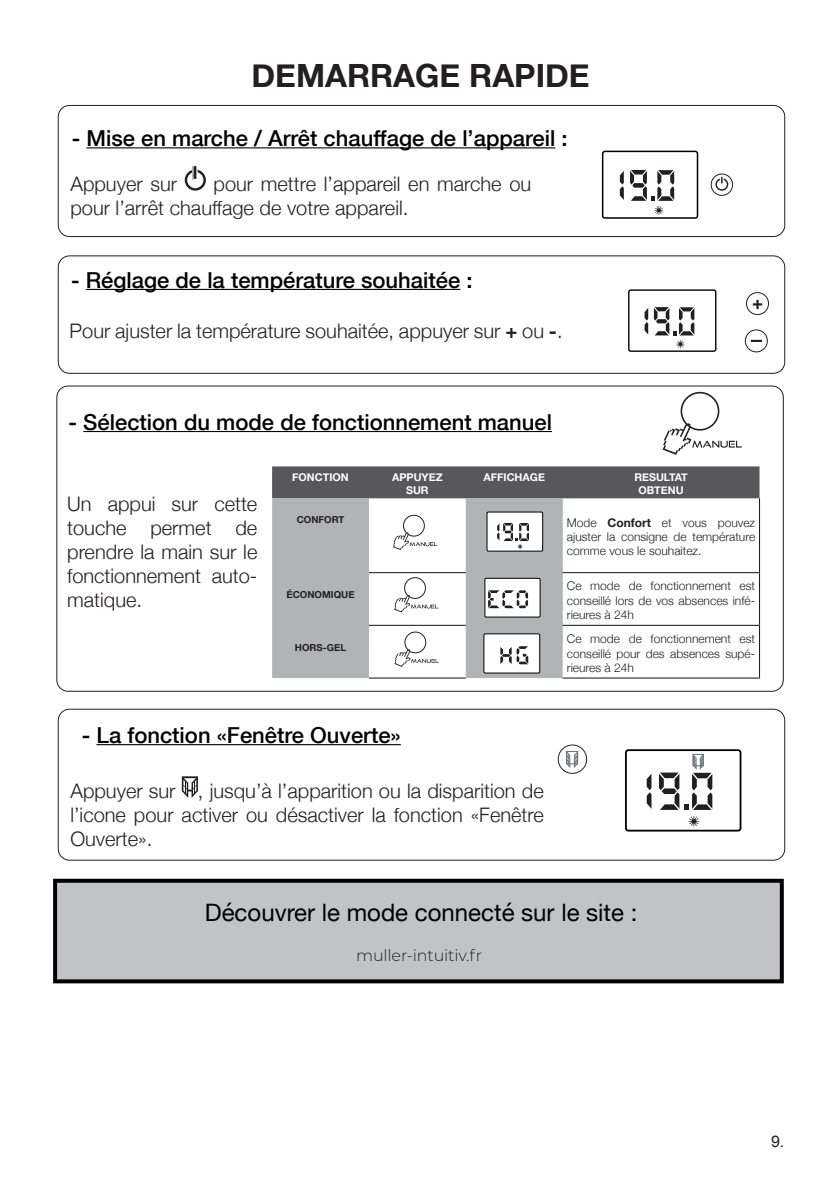
<style>
.page{position:relative;width:840px;height:1191px;background:#fff}
.page>*{position:absolute;margin:0;border:0;box-sizing:border-box;transform-origin:0 0}
.t1{font:700 32px "Helvetica Neue";color:#231f20}
.t2{font:24px "Helvetica Neue";color:#000}
.t3{font:500 22px "Helvetica Neue";color:#000}
.t4{font:300 20px/24px "Helvetica Neue";color:#231f20;text-align:justify}
.t5{font:700 17.2px "Helvetica";color:#231f20}
.Attribu-SEC{font:300 16px "Montserrat";letter-spacing:-.01em;color:#231f20}
.t6{font:16px "Arial";color:#231f20}
.t7{font:14.6px "Myriad Pro";color:#231f20}
.t8{font:300 12px/14.4px "Helvetica Neue";color:#231f20;text-align:justify}
.t9{font:12px "Myriad Pro";color:#231f20}
.t10{font:11px "Myriad Pro";color:#231f20}
.t11{font:700 10.8px "Helvetica Neue";color:#fff}
.t12{font:700 9.6px "Helvetica Neue";color:#231f20}
.t13{font:7px "Myriad Pro";color:#231f20}
.t14{font:5.4px/6.4px "Myriad Pro";color:#231f20}
.s1{font-weight:700}
</style>
<div class="page">
<div style="left:185px;top:169px;width:21px;height:22px;border:2px solid #231f20;border-radius:50%"></div>
<svg style="left:193px;top:165px;width:4px;height:14px"></svg>
<hr style="left:86px;top:289px;width:374px;height:1px;background:#000">
<div style="left:58px;top:105px;width:726px;height:132px;border:1px solid #231f20;border-radius:11px"></div>
<div style="left:58px;top:255px;width:726px;height:119px;border:1px solid #231f20;border-radius:11px"></div>
<div style="left:58px;top:708px;width:726px;height:152px;border:1px solid #231f20;border-radius:11px"></div>
<hr style="left:86px;top:147px;width:469px;height:1px;background:#000">
<hr style="left:96px;top:744px;width:304px;height:1px;background:#000">
<svg style="left:182px;top:776px;width:16px;height:22px"></svg>
<hr style="left:83px;top:431px;width:468px;height:1px;background:#000">
<svg style="left:715px;top:177px;width:12px;height:14px"></svg>
<div style="left:710px;top:174px;width:22px;height:22px;border:1px solid #231f20;border-radius:50%"></div>
<div style="left:601px;top:151px;width:96px;height:68px;border:2px solid #000002;border-radius:2px"></div>
<svg style="left:619px;top:172px;width:4px;height:27px"></svg>
<svg style="left:630px;top:170px;width:43px;height:45px"></svg>
<div style="left:745px;top:292px;width:23px;height:23px;border:1px solid #231f20;border-radius:50%"></div>
<div style="left:744px;top:329px;width:23px;height:23px;border:1px solid #231f20;border-radius:50%"></div>
<svg style="left:750px;top:340px;width:11px;height:2px"></svg>
<div style="left:627px;top:289px;width:89px;height:63px;border:1px solid #000002;border-radius:2px"></div>
<svg style="left:644px;top:309px;width:3px;height:24px"></svg>
<svg style="left:653px;top:307px;width:41px;height:41px"></svg>
<svg style="left:557px;top:744px;width:31px;height:30px"></svg>
<div style="left:624px;top:749px;width:117px;height:82px;border:2px solid #000002;border-radius:3px"></div>
<svg style="left:646px;top:774px;width:5px;height:34px"></svg>
<svg style="left:688px;top:816px;width:11px;height:10px"></svg>
<svg style="left:659px;top:753px;width:53px;height:57px"></svg>
<div style="left:680px;top:392px;width:39px;height:38px;border:2px solid #231f20;border-radius:50%"></div>
<svg style="left:662px;top:423px;width:79px;height:32px"></svg>
<div style="left:272px;top:466px;width:487px;height:32px;background:#58585a"></div>
<svg style="left:272px;top:498px;width:290px;height:180px;fill:#b1b3b4"></svg>
<hr style="left:758px;top:498px;width:1px;height:74px;background:#231f20">
<hr style="left:369px;top:572px;width:96px;height:1px;background:#231f20">
<hr style="left:562px;top:572px;width:197px;height:1px;background:#231f20">
<hr style="left:758px;top:573px;width:1px;height:52px;background:#231f20">
<hr style="left:369px;top:625px;width:96px;height:1px;background:#231f20">
<hr style="left:562px;top:625px;width:197px;height:1px;background:#231f20">
<hr style="left:758px;top:626px;width:1px;height:51px;background:#231f20">
<hr style="left:369px;top:677px;width:96px;height:1px;background:#231f20">
<hr style="left:562px;top:677px;width:197px;height:1px;background:#231f20">
<div style="left:403px;top:515px;width:21px;height:21px;background:#fff;border-radius:50%"></div>
<div style="left:403px;top:515px;width:21px;height:21px;border:1px solid #231f20;border-radius:50%"></div>
<svg style="left:393px;top:532px;width:44px;height:18px"></svg>
<div style="left:404px;top:577px;width:21px;height:21px;background:#fff;border-radius:50%"></div>
<div style="left:404px;top:577px;width:21px;height:22px;border:1px solid #231f20;border-radius:50%"></div>
<svg style="left:394px;top:595px;width:44px;height:17px"></svg>
<div style="left:404px;top:632px;width:21px;height:21px;background:#fff;border-radius:50%"></div>
<div style="left:404px;top:631px;width:22px;height:22px;border:1px solid #231f20;border-radius:50%"></div>
<svg style="left:394px;top:649px;width:44px;height:18px"></svg>
<div style="left:484px;top:578px;width:55px;height:39px;background:#fff"></div>
<div style="left:484px;top:578px;width:56px;height:39px;border:1px solid #000002"></div>
<svg style="left:488px;top:590px;width:39px;height:18px"></svg>
<div style="left:486px;top:512px;width:56px;height:39px;background:#fff"></div>
<div style="left:486px;top:511px;width:57px;height:40px;border:1px solid #000002"></div>
<svg style="left:497px;top:523px;width:31px;height:26px"></svg>
<div style="left:483px;top:634px;width:56px;height:39px;background:#fff"></div>
<div style="left:483px;top:633px;width:57px;height:40px;border:1px solid #000002"></div>
<svg style="left:500px;top:646px;width:28px;height:18px"></svg>
<div style="left:53px;top:878px;width:730px;height:105px;background:#c2c3c6;border:4px solid #000"></div>
<p class="t1" style="left:251px;top:56px;width:339px">DEMARRAGE RAPIDE</p>
<p class="t3" style="left:72px;top:125px;width:497px">- Mise en marche / Arrêt chauffage de l’appareil :</p>
<p class="t4" style="left:70px;top:171px;width:108px">Appuyer sur</p>
<p class="t4" style="left:70px;top:171px;width:462px;text-indent:143px">pour mettre l’appareil en marche ou pour l’arrêt chauffage de votre appareil.</p>
<p class="t3" style="left:71px;top:267px;width:403px">- Réglage de la température souhaitée :</p>
<p class="t4" style="left:70px;top:318px;width:494px">Pour ajuster la température souhaitée, appuyer sur <span class="s1">+</span> ou <span class="s1">-</span>.</p>
<p class="t3" style="left:69px;top:409px;width:484px">- Sélection du mode de fonctionnement manuel</p>
<p class="t11" style="left:292px;top:470px;width:58px">FONCTION</p>
<p class="t11" style="left:392px;top:470px;width:52px">APPUYEZ</p>
<p class="t11" style="left:406px;top:483px;width:24px">SUR</p>
<p class="t11" style="left:483px;top:470px;width:63px">AFFICHAGE</p>
<p class="t11" style="left:634px;top:470px;width:55px">RESULTAT</p>
<p class="t11" style="left:638px;top:483px;width:47px">OBTENU</p>
<p class="t5" style="left:752px;top:292px;width:12px">+</p>
<p class="t4" style="left:67px;top:492px;width:191px">Un appui sur cette touche permet de prendre la main sur le fonctionnement auto&shy;matique.</p>
<p class="t12" style="left:296px;top:513px;width:49px">CONFORT</p>
<p class="t8" style="left:566px;top:515px;width:190px">Mode <span class="s1">Confort</span> et vous pouvez ajuster la consigne de température comme vous le souhaitez.</p>
<p class="t12" style="left:286px;top:588px;width:70px">ÉCONOMIQUE</p>
<p class="t8" style="left:566px;top:578px;width:190px">Ce mode de fonctionnement est conseillé lors de vos absences infé&shy;rieures à 24h</p>
<p class="t12" style="left:295px;top:641px;width:53px">HORS-GEL</p>
<p class="t8" style="left:566px;top:631px;width:190px">Ce mode de fonctionnement est conseillé pour des absences supé&shy;rieures à 24h</p>
<p class="t9" style="left:555px;top:516px;width:31px">Mode</p>
<p class="t7" style="left:572px;top:525px;width:37px">Mode</p>
<p class="t10" style="left:585px;top:529px;width:28px">Mode</p>
<p class="t14" style="left:700px;top:531px;width:35px">Indicateur de consommation</p>
<p class="t9" style="left:556px;top:635px;width:31px">Mode</p>
<p class="t3" style="left:82px;top:722px;width:320px">- La fonction «Fenêtre Ouverte»</p>
<p class="t4" style="left:70px;top:778px;width:474px">Appuyer sur , jusqu’à l’apparition ou la disparition de l’icone pour activer ou désactiver la fonction «Fenêtre Ouverte».</p>
<p class="t14" style="left:501px;top:789px;width:14px">AUTO</p>
<p class="t13" style="left:459px;top:796px;width:19px">Mode</p>
<p class="t2" style="left:205px;top:894px;width:434px">Découvrer le mode connecté sur le site :</p>
<p class="Attribu-SEC" style="left:356px;top:944px;width:127px">muller-intuitiv.fr</p>
<p class="t6" style="left:770px;top:1131px;width:15px">9.</p>
</div>
